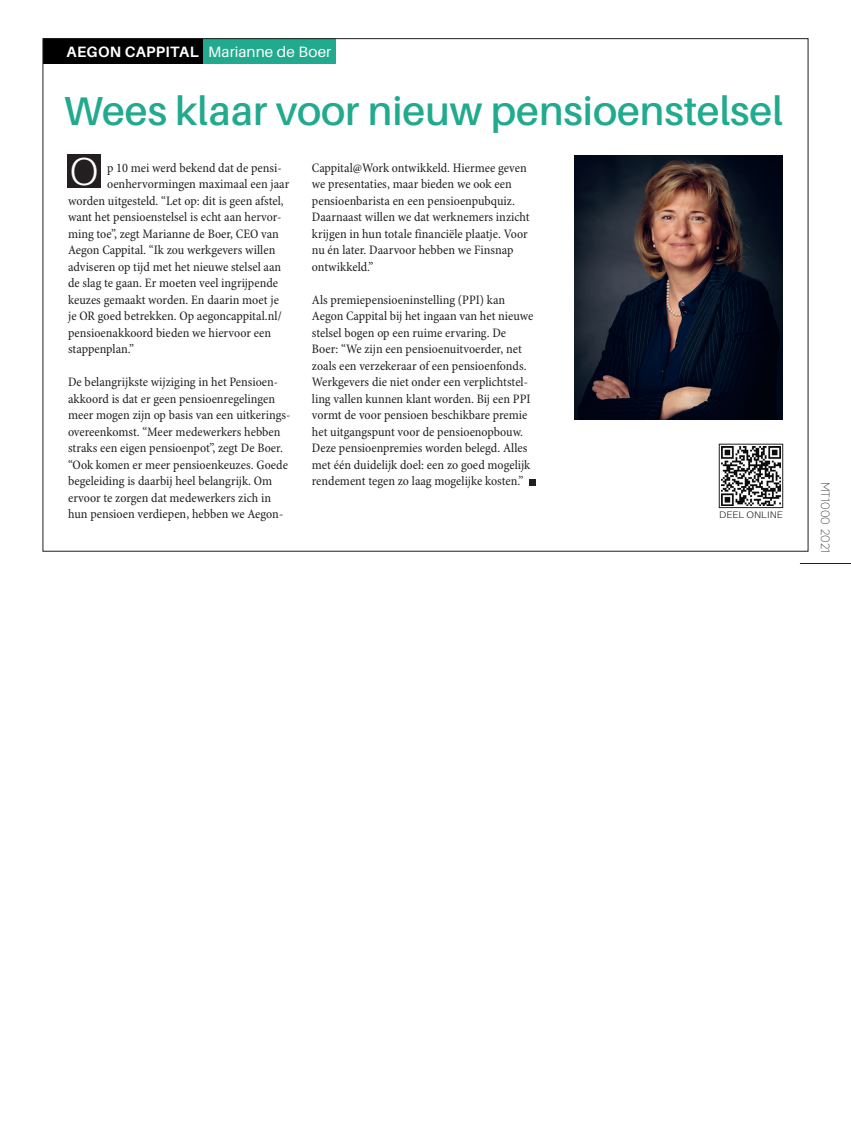
<style>
.page{position:relative;width:851px;height:1127px;background:#fff}
.page>*{position:absolute;margin:0;border:0;box-sizing:border-box;transform-origin:0 0}
.Kop_halve_pag{font:600 40.5px "Aileron";color:#22aa8e}
.Initiaal_klein{font:300 39px "Aileron";color:#fff}
.Diap_zwarte_balkje{font:15px "Aileron";letter-spacing:.005em;color:#fff}
.Plat{font:condensed 13.05px/16.5px "Minion Pro";color:#231f20}
.t1{font:200 12px "Gilroy";letter-spacing:.01em;color:#231f20}
.Bijschrift{font:300 9.45px "Aileron";letter-spacing:.01em;color:#231f20;scale:1.09 1}
.s1{font-weight:700}
</style>
<div class="page">
<hr style="left:799px;top:563px;width:51px;height:1px;background:#231f20">
<div style="left:43px;top:38px;width:161px;height:26px;background:#000001"></div>
<div style="left:204px;top:38px;width:132px;height:26px;background:#22aa8e"></div>
<div style="left:68px;top:155px;width:33px;height:33px;background:#231f20"></div>
<svg style="left:529px;top:479px;width:6px;height:6px"></svg>
<img style="left:574px;top:155px;width:208px;height:265px">
<img style="left:721px;top:446px;width:59px;height:59px">
<div style="left:719px;top:444px;width:63px;height:64px;border:1px solid #231f20"></div>
<p class="Diap_zwarte_balkje" style="left:66px;top:43px;width:266px"><span class="s1">AEGON CAPPITAL</span> Marianne de Boer</p>
<p class="Kop_halve_pag" style="left:64px;top:88px;width:720px">Wees klaar voor nieuw pensioenstelsel</p>
<p class="Initiaal_klein" style="left:70px;top:150px;width:30px">O</p>
<p class="Plat" style="left:312px;top:160px;width:219px">Cappital@Work ontwikkeld. Hiermee geven we presentaties, maar bieden we ook een pensioenbarista en een pensioenpubquiz.<br>Daarnaast willen we dat werknemers inzicht krijgen in hun totale financiële plaatje. Voor nu én later. Daarvoor hebben we Finsnap ontwikkeld.”</p>
<p class="Plat" style="left:312px;top:292px;width:223px">Als premiepensioeninstelling (PPI) kan Aegon Cappital bij het ingaan van het nieuwe stelsel bogen op een ruime ervaring. De Boer: “We zijn een pensioenuitvoerder, net zoals een verzekeraar of een pensioenfonds.<br>Werkgevers die niet onder een verplichtstel&shy;ling vallen kunnen klant worden. Bij een PPI vormt de voor pensioen beschikbare premie het uitgangspunt voor de pensioenopbouw.<br>Deze pensioenpremies worden belegd. Alles met één duidelijk doel: een zo goed mogelijk rendement tegen zo laag mogelijke kosten.”</p>
<p class="Bijschrift" style="left:719px;top:510px;width:60px">DEEL ONLINE</p>
<p class="Plat" style="left:107px;top:160px;width:176px">p 10 mei werd bekend dat de pensi-</p>
<p class="Plat" style="left:107px;top:176px;width:184px">oenhervormingen maximaal een jaar</p>
<p class="Plat" style="left:68px;top:193px;width:217px">worden uitgesteld. “Let op: dit is geen afstel,</p>
<p class="Plat" style="left:68px;top:209px;width:215px">want het pensioenstelsel is echt aan hervor-</p>
<p class="Plat" style="left:68px;top:226px;width:212px">ming toe”, zegt Marianne de Boer, CEO van</p>
<p class="Plat" style="left:68px;top:242px;width:209px">Aegon Cappital. “Ik zou werkgevers willen</p>
<p class="Plat" style="left:68px;top:259px;width:214px">adviseren op tijd met het nieuwe stelsel aan</p>
<p class="Plat" style="left:68px;top:275px;width:211px">de slag te gaan. Er moeten veel ingrijpende</p>
<p class="Plat" style="left:68px;top:292px;width:212px">keuzes gemaakt worden. En daarin moet je</p>
<p class="Plat" style="left:68px;top:308px;width:215px">je OR goed betrekken. Op aegoncappital.nl/</p>
<p class="Plat" style="left:68px;top:325px;width:204px">pensioenakkoord bieden we hiervoor een</p>
<p class="Plat" style="left:68px;top:341px;width:67px">stappenplan.”</p>
<p class="Plat" style="left:68px;top:374px;width:224px">De belangrijkste wijziging in het Pensioen&shy;akkoord is dat er geen pensioenregelingen meer mogen zijn op basis van een uitkerings&shy;overeenkomst. “Meer medewerkers hebben straks een eigen pensioenpot”, zegt De Boer. “Ook komen er meer pensioenkeuzes. Goede begeleiding is daarbij heel belangrijk. Om ervoor te zorgen dat medewerkers zich in hun pensioen verdiepen, hebben we Aegon-</p>
<p class="t1" style="left:832px;top:481px;width:73px;rotate:90deg">MT1000 2021</p>
</div>
